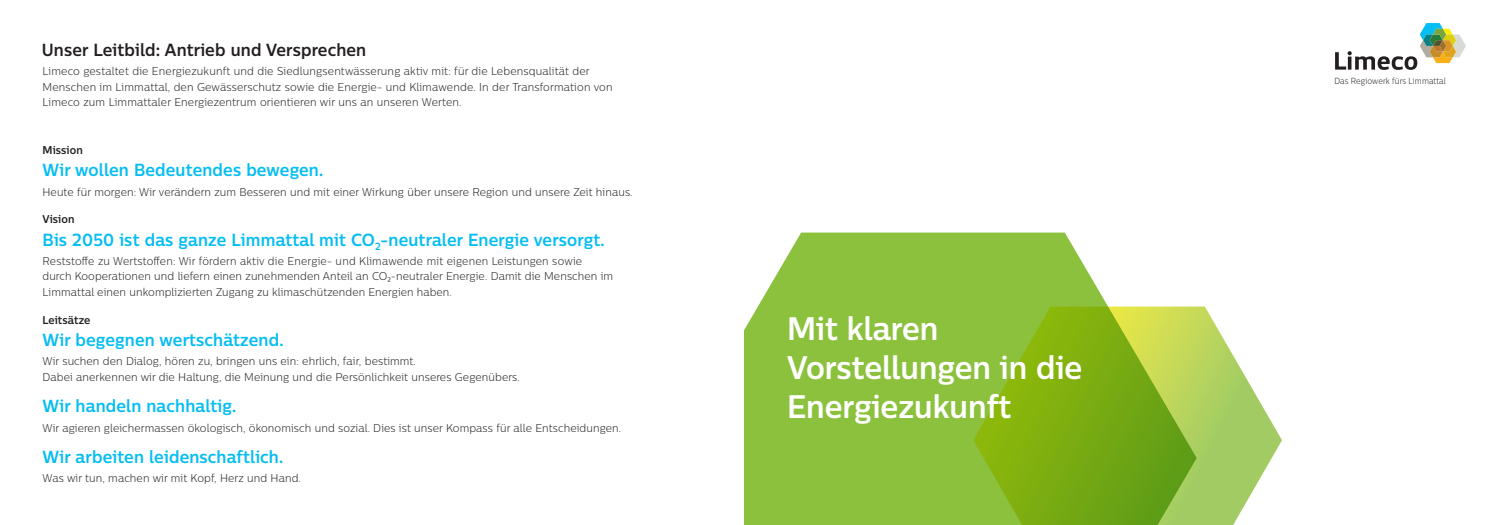
<style>
.page{position:relative;width:1489px;height:525px;background:#fff}
.page>*{position:absolute;margin:0;border:0;box-sizing:border-box;transform-origin:0 0}
.t1{font:700 32.5px/39px "Centrale Limeco";color:#fff}
.t2{font:700 17.5px "Centrale Limeco";letter-spacing:.01em;color:#04bdf2}
.t3{font:700 17.5px "Centrale Limeco";letter-spacing:.01em;color:#231f20}
.t4{font:300 11.25px/15.6px "Centrale Limeco";letter-spacing:.01em;color:#231f20}
.t5{font:700 11.25px "Centrale Limeco";letter-spacing:.01em;color:#231f20}
.t6{font:300 8.75px "Centrale Limeco";letter-spacing:.01em;color:#231f20;scale:.93 1}
</style>
<div class="page">
<svg style="left:1196px;top:306px;width:85px;height:218px"></svg>
<svg style="left:744px;top:232px;width:452px;height:292px;background:#94c244"></svg>
<svg style="left:1335px;top:23px;width:130px;height:47px"></svg>
<h2 class="t3" style="left:42px;top:38px;width:326px">Unser Leitbild: Antrieb und Versprechen</h2>
<p class="t4" style="left:43px;top:63px;width:571px">Limeco gestaltet die Energiezukunft und die Siedlungsentwässerung aktiv mit: für die Lebensqualität der<br>Menschen im Limmattal, den Gewässerschutz sowie die Energie- und Klimawende. In der Transformation von<br>Limeco zum Limmattaler Energiezentrum orientieren wir uns an unseren Werten.</p>
<p class="t5" style="left:43px;top:143px;width:42px">Mission</p>
<h2 class="t2" style="left:43px;top:159px;width:282px">Wir wollen Bedeutendes bewegen.</h2>
<p class="t4" style="left:43px;top:183px;width:591px">Heute für morgen: Wir verändern zum Besseren und mit einer Wirkung über unsere Region und unsere Zeit hinaus.</p>
<p class="t5" style="left:43px;top:212px;width:34px">Vision</p>
<h2 class="t2" style="left:43px;top:228px;width:563px">Bis 2050 ist das ganze Limmattal mit CO<sub>2</sub>-neutraler Energie versorgt.</h2>
<p class="t4" style="left:43px;top:252px;width:572px">Reststoffe zu Wertstoffen: Wir fördern aktiv die Energie- und Klimawende mit eigenen Leistungen sowie durch Kooperationen und liefern einen zunehmenden Anteil an CO₂-neutraler Energie. Damit die Menschen im<br>Limmattal einen unkomplizierten Zugang zu klimaschützenden Energien haben.</p>
<p class="t5" style="left:43px;top:312px;width:49px">Leitsätze</p>
<h2 class="t2" style="left:43px;top:328px;width:242px">Wir begegnen wertschätzend.</h2>
<p class="t4" style="left:43px;top:353px;width:479px">Wir suchen den Dialog, hören zu, bringen uns ein: ehrlich, fair, bestimmt.<br>Dabei anerkennen wir die Haltung, die Meinung und die Persönlichkeit unseres Gegenübers.</p>
<h2 class="t2" style="left:43px;top:395px;width:195px">Wir handeln nachhaltig.</h2>
<p class="t4" style="left:43px;top:419px;width:580px">Wir agieren gleichermassen ökologisch, ökonomisch und sozial. Dies ist unser Kompass für alle Entscheidungen.</p>
<h2 class="t2" style="left:43px;top:445px;width:242px">Wir arbeiten leidenschaftlich.</h2>
<p class="t4" style="left:43px;top:470px;width:260px">Was wir tun, machen wir mit Kopf, Herz und Hand.</p>
<h1 class="t1" style="left:787px;top:308px;width:297px">Mit klaren<br>Vorstellungen in die<br>Energiezukunft</h1>
<p class="t6" style="left:1334px;top:75px;width:121px">Das Regiowerk fürs Limmattal</p>
</div>
